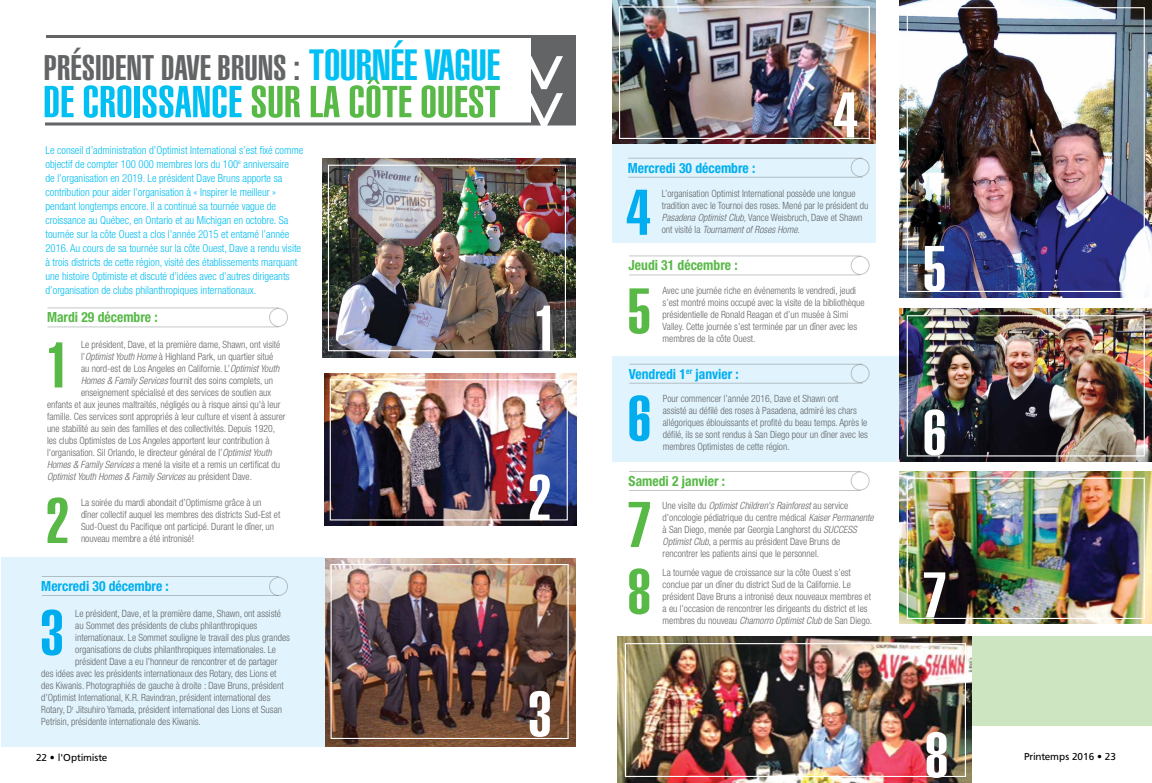
<style>
.page{position:relative;width:1152px;height:783px;background:#fff}
.page>*{position:absolute;margin:0;border:0;box-sizing:border-box;transform-origin:0 0}
.t1{font:900 extra-condensed 63.3px "Helvetica";color:#fff;scale:1.15 1}
.t2{font:900 extra-condensed 63.3px/66.9px "Helvetica";color:#58b947;scale:1.15 1}
.t3{font:900 extra-condensed 63.3px "Helvetica";color:#00aeef;scale:1.15 1}
.t4{font:900 extra-condensed 44px "Helvetica";color:#58b947;scale:1.15 1}
.t5{font:900 extra-condensed 35px "Helvetica";color:#636466;scale:1.15 1}
.t6{font:700 condensed 14px "Helvetica Neue LT Std";color:#00aeef}
.t7{font:700 condensed 14px "Helvetica Neue LT Std";color:#58b947}
.t8{font:300 condensed 11px/14px "Helvetica Neue LT Std";color:#00bdf2}
.t9{font:300 condensed 10px/12px "Helvetica Neue LT Std";color:#636466}
.t10{font:italic 300 condensed 10px "Helvetica Neue LT Std";color:#636466}
.t11{font:10px "Frutiger";color:#000}
.s1{font-size:43px;color:#00c0f3}
.s2{color:#00c0f3}
.s3{font-style:italic}
.s4{font-style:normal}
</style>
<div class="page">
<div style="left:612px;top:56px;width:264px;height:187px;background:#e1f4fd"></div>
<div style="left:963px;top:636px;width:189px;height:90px;background:#cde6c1"></div>
<div style="left:612px;top:356px;width:297px;height:106px;background:#e1f4fd"></div>
<div style="left:1px;top:557px;width:324px;height:190px;background:#e1f4fd"></div>
<div style="left:531px;top:37px;width:45px;height:86px;background:#636466"></div>
<svg style="left:45px;top:122px;width:531px;height:4px;background:#88898b"></svg>
<hr style="left:46px;top:35px;width:530px;height:3px;background:#636466">
<hr style="left:42px;top:595px;width:237px;height:1px;background:#636466">
<hr style="left:42px;top:576px;width:237px;height:1px;background:#636466">
<hr style="left:628px;top:177px;width:235px;height:1px;background:#636466">
<hr style="left:628px;top:158px;width:235px;height:1px;background:#636466">
<hr style="left:629px;top:383px;width:234px;height:1px;background:#636466">
<hr style="left:629px;top:364px;width:234px;height:1px;background:#636466">
<div style="left:269px;top:577px;width:19px;height:19px;border:1px solid #636466;border-radius:50%"></div>
<svg style="left:525px;top:56px;width:38px;height:70px"></svg>
<img style="left:322px;top:158px;width:254px;height:199px">
<div style="left:328px;top:165px;width:238px;height:186px;border:1px solid #fff"></div>
<img style="left:324px;top:374px;width:252px;height:152px">
<div style="left:330px;top:379px;width:238px;height:141px;border:1px solid #fff"></div>
<hr style="left:48px;top:326px;width:231px;height:1px;background:#636466">
<hr style="left:48px;top:307px;width:231px;height:1px;background:#636466">
<div style="left:269px;top:308px;width:19px;height:19px;border:1px solid #636466;border-radius:50%"></div>
<img style="left:325px;top:558px;width:251px;height:189px">
<img style="left:612px;top:0;width:264px;height:144px">
<img style="left:899px;top:0;width:253px;height:298px">
<img style="left:899px;top:308px;width:253px;height:154px">
<img style="left:899px;top:471px;width:253px;height:153px">
<img style="left:617px;top:636px;width:355px;height:147px">
<div style="left:331px;top:564px;width:238px;height:175px;border:1px solid #fff"></div>
<div style="left:619px;top:6px;width:251px;height:133px;border:1px solid #fff"></div>
<div style="left:907px;top:7px;width:238px;height:285px;border:1px solid #fff"></div>
<div style="left:907px;top:315px;width:238px;height:141px;border:1px solid #fff"></div>
<div style="left:907px;top:478px;width:238px;height:141px;border:1px solid #fff"></div>
<div style="left:625px;top:643px;width:341px;height:134px;border:1px solid #fff"></div>
<hr style="left:629px;top:274px;width:232px;height:1px;background:#636466">
<hr style="left:629px;top:255px;width:232px;height:1px;background:#636466">
<hr style="left:629px;top:490px;width:232px;height:1px;background:#636466">
<hr style="left:629px;top:471px;width:232px;height:1px;background:#636466">
<div style="left:851px;top:256px;width:19px;height:19px;border:1px solid #636466;border-radius:50%"></div>
<div style="left:851px;top:158px;width:19px;height:19px;border:1px solid #636466;border-radius:50%"></div>
<div style="left:851px;top:472px;width:19px;height:18px;border:1px solid #636466;border-radius:50%"></div>
<div style="left:851px;top:364px;width:19px;height:19px;border:1px solid #636466;border-radius:50%"></div>
<h3 class="t5" style="left:44px;top:47px;width:398px">PRÉSIDENT DAVE BRUNS : <span class="s1">TOURNÉE VAGUE</span></h3>
<h2 class="t4" style="left:43px;top:77px;width:399px"><span class="s2">DE CROISSANCE</span> SUR LA CÔTE OUEST</h2>
<p class="t8" style="left:45px;top:143px;width:259px">Le conseil d’administration d’Optimist International s’est fixé comme objectif de compter 100 000 membres lors du 100<sup>e</sup> anniversaire<br>de l’organisation en 2019. Le président Dave Bruns apporte sa contribution pour aider l’organisation à « Inspirer le meilleur » pendant longtemps encore. Il a continué sa tournée vague de croissance au Québec, en Ontario et au Michigan en octobre. Sa tournée sur la côte Ouest a clos l’année 2015 et entamé l’année 2016. Au cours de sa tournée sur la côte Ouest, Dave a rendu visite à trois districts de cette région, visité des établissements marquant une histoire Optimiste et discuté d’idées avec d’autres dirigeants d’organisation de clubs philanthropiques internationaux.</p>
<h1 class="t1" style="left:834px;top:79px;width:23px">4</h1>
<h3 class="t6" style="left:628px;top:159px;width:129px">Mercredi 30 décembre :</h3>
<p class="t9" style="left:662px;top:187px;width:208px">L’organisation Optimist International possède une longue tradition avec le Tournoi des roses. Mené par le président du <span class="s3">Pasadena Optimist Club,</span> Vance Weisbruch, Dave et Shawn ont visité la <span class="s3">Tournament of Roses Home</span>.</p>
<h1 class="t3" style="left:626px;top:176px;width:23px">4</h1>
<h1 class="t1" style="left:922px;top:232px;width:23px">5</h1>
<h3 class="t7" style="left:629px;top:257px;width:111px">Jeudi 31 décembre :</h3>
<p class="t9" style="left:663px;top:285px;width:204px">Avec une journée riche en événements le vendredi, jeudi s’est montré moins occupé avec la visite de la bibliothèque présidentielle de Ronald Reagan et d’un musée à Simi Valley. Cette journée s’est terminée par un dîner avec les membres de la côte Ouest.</p>
<h1 class="t2" style="left:627px;top:277px;width:23px">5</h1>
<h1 class="t1" style="left:533px;top:292px;width:23px">1</h1>
<h3 class="t7" style="left:47px;top:309px;width:112px">Mardi 29 décembre :</h3>
<p class="t9" style="left:81px;top:339px;width:201px">Le président, Dave, et la première dame, Shawn, ont visité</p>
<p class="t9" style="left:81px;top:351px;width:194px">l’<span class="s3">Optimist Youth Home</span> à Highland Park, un quartier situé</p>
<p class="t9" style="left:81px;top:363px;width:200px">au nord-est de Los Angeles en Californie. L’<span class="s3">Optimist Youth</span></p>
<p class="t9" style="left:81px;top:375px;width:194px"><span class="s3">Homes &amp; Family Services</span> fournit des soins complets, un</p>
<p class="t9" style="left:81px;top:387px;width:192px">enseignement spécialisé et des services de soutien aux</p>
<p class="t9" style="left:47px;top:399px;width:235px">enfants et aux jeunes maltraités, négligés ou à risque ainsi qu'à leur</p>
<p class="t9" style="left:47px;top:411px;width:240px">famille. Ces services sont appropriés à leur culture et visent à assurer</p>
<p class="t9" style="left:47px;top:423px;width:230px">une stabilité au sein des familles et des collectivités. Depuis 1920,</p>
<p class="t9" style="left:47px;top:435px;width:224px">les clubs Optimistes de Los Angeles apportent leur contribution à</p>
<p class="t9" style="left:47px;top:447px;width:226px">l’organisation. Sil Orlando, le directeur général de l’<span class="s3">Optimist Youth</span></p>
<p class="t9" style="left:47px;top:459px;width:235px"><span class="s3">Homes &amp; Family Services</span> a mené la visite et a remis un certificat du</p>
<p class="t10" style="left:47px;top:471px;width:206px">Optimist Youth Homes &amp; Family Services <span class="s4">au président Dave.</span></p>
<p class="t9" style="left:81px;top:497px;width:201px">La soirée du mardi abondait d’Optimisme grâce à un dîner collectif auquel les membres des districts Sud-Est et Sud-Ouest du Pacifique ont participé. Durant le dîner, un nouveau membre a été intronisé!</p>
<h1 class="t2" style="left:46px;top:331px;width:23px">1</h1>
<h3 class="t6" style="left:629px;top:365px;width:111px">Vendredi 1<sup>er</sup> janvier :</h3>
<p class="t9" style="left:663px;top:392px;width:207px">Pour commencer l’année 2016, Dave et Shawn ont<br>assisté au défilé des roses à Pasadena, admiré les chars allégoriques éblouissants et profité du beau temps. Après le défilé, ils se sont rendus à San Diego pour un dîner avec les membres Optimistes de cette région.</p>
<h1 class="t3" style="left:627px;top:382px;width:23px">6</h1>
<h1 class="t1" style="left:922px;top:396px;width:23px">6</h1>
<h1 class="t1" style="left:528px;top:461px;width:23px">2</h1>
<h3 class="t7" style="left:629px;top:473px;width:98px">Samedi 2 janvier :</h3>
<p class="t9" style="left:663px;top:499px;width:213px">Une visite du <span class="s3">Optimist Children's Rainforest</span> au service d’oncologie pédiatrique du centre médical <span class="s3">Kaiser Permanente </span>à San Diego, menée par Georgia Langhorst du <span class="s3">SUCCESS Optimist Club</span>, a permis au président Dave Bruns de rencontrer les patients ainsi que le personnel.</p>
<p class="t9" style="left:663px;top:566px;width:211px">La tournée vague de croissance sur la côte Ouest s’est conclue par un dîner du district Sud de la Californie. Le président Dave Bruns a intronisé deux nouveaux membres et a eu l’occasion de rencontrer les dirigeants du district et les membres du nouveau <span class="s3">Chamorro Optimist Club</span> de San Diego.</p>
<h1 class="t2" style="left:46px;top:487px;width:23px">2</h1>
<h1 class="t2" style="left:627px;top:491px;width:23px">7<br>8</h1>
<h1 class="t1" style="left:922px;top:559px;width:23px">7</h1>
<h3 class="t6" style="left:41px;top:578px;width:129px">Mercredi 30 décembre :</h3>
<p class="t9" style="left:75px;top:607px;width:207px">Le président, Dave, et la première dame, Shawn, ont assisté</p>
<p class="t9" style="left:75px;top:619px;width:184px">au Sommet des présidents de clubs philanthropiques</p>
<p class="t9" style="left:75px;top:631px;width:216px">internationaux. Le Sommet souligne le travail des plus grandes</p>
<p class="t9" style="left:75px;top:643px;width:202px">organisations de clubs philanthropiques internationales. Le</p>
<p class="t9" style="left:75px;top:655px;width:204px">président Dave a eu l’honneur de rencontrer et de partager</p>
<p class="t9" style="left:41px;top:667px;width:237px">des idées avec les présidents internationaux des Rotary, des Lions et</p>
<p class="t9" style="left:41px;top:679px;width:244px">des Kiwanis. Photographiés de gauche à droite : Dave Bruns, président</p>
<p class="t9" style="left:41px;top:691px;width:231px">d’Optimist International, K.R. Ravindran, président international des</p>
<p class="t9" style="left:41px;top:703px;width:242px">Rotary, D<sup>r</sup> Jitsuhiro Yamada, président international des Lions et Susan</p>
<p class="t9" style="left:41px;top:715px;width:161px">Petrisin, présidente internationale des Kiwanis.</p>
<h1 class="t3" style="left:40px;top:597px;width:23px">3</h1>
<h1 class="t1" style="left:528px;top:678px;width:23px">3</h1>
<h1 class="t1" style="left:925px;top:719px;width:23px">8</h1>
<p class="t11" style="left:36px;top:751px;width:73px">22 • l'Optimiste</p>
<p class="t11" style="left:1024px;top:751px;width:93px">Printemps 2016 • 23</p>
</div>
